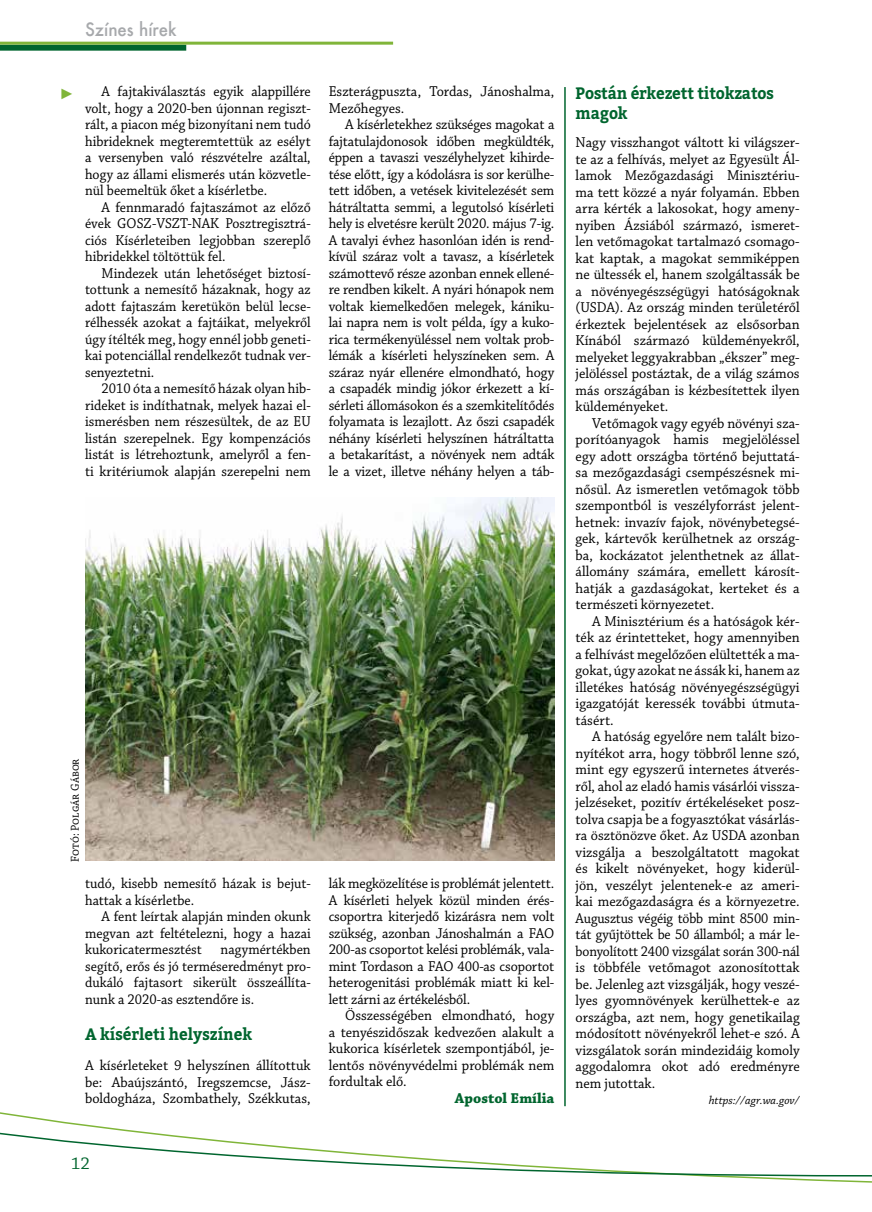
<style>
.page{position:relative;width:872px;height:1212px;background:#fff}
.page>*{position:absolute;margin:0;border:0;box-sizing:border-box;transform-origin:0 0}
.t1{font:500 18px "Futura";color:#a7a9ac;scale:.94 1}
.t2{font:18px "Chaparral Pro";color:#00652e}
.t3{font:700 16.5px/19.8px "Bitter";letter-spacing:-.01em;color:#00652e;scale:.93 1}
.t4{font:15px/16.5px "Chaparral Pro";color:#000;text-align:justify;scale:.95 1}
.t5{font:15px/16.5px "Chaparral Pro";color:#000;text-align:justify;scale:.94 1}
.t6{font:15px/16.5px "Chaparral Pro";color:#000;text-align:justify;scale:.93 1}
.t7{font:700 15px "Chaparral Pro";color:#00652e}
.t8{font:15px "Arial";color:#80b539}
.t9{font:italic 12px "Chaparral Pro";letter-spacing:.005em;color:#000}
.t10{font:12px "Chaparral Pro";color:#000;scale:.95 1}
</style>
<div class="page">
<svg style="left:0;top:1112px;width:872px;height:71px"></svg>
<div style="left:0;top:45px;width:186px;height:6px;background:#00652e"></div>
<hr style="left:0;top:42px;width:393px;height:3px;background:#80b539">
<hr style="left:564px;top:87px;width:2px;height:1019px;background:#00652e">
<img style="left:85px;top:498px;width:469px;height:363px">
<p class="t1" style="left:85px;top:17px;width:99px">Színes hírek</p>
<p class="t8" style="left:60px;top:84px;width:16px">►</p>
<p class="t6" style="left:85px;top:84px;width:244px;text-indent:17px">A fajtakiválasztás egyik alappillére volt, hogy a 2020-ben újonnan regiszt&shy;rált, a piacon még bizonyítani nem tudó hibrideknek megteremtettük az esélyt a versenyben való részvételre azáltal, hogy az állami elismerés után közvetle&shy;nül beemeltük őket a kísérletbe.</p>
<p class="t6" style="left:85px;top:199px;width:244px;text-indent:17px">A fennmaradó fajtaszámot az előző évek GOSZ-VSZT-NAK Posztregisztrá&shy;ciós Kísérleteiben legjobban szereplő hibridekkel töltöttük fel.</p>
<p class="t6" style="left:85px;top:265px;width:244px;text-indent:17px">Mindezek után lehetőséget biztosí&shy;tottunk a nemesítő házaknak, hogy az adott fajtaszám keretükön belül lecse&shy;rélhessék azokat a fajtáikat, melyekről úgy ítélték meg, hogy ennél jobb geneti&shy;kai potenciállal rendelkezőt tudnak ver&shy;senyeztetni.</p>
<p class="t6" style="left:85px;top:381px;width:244px;text-indent:17px">2010 óta a nemesítő házak olyan hib&shy;rideket is indíthatnak, melyek hazai el&shy;ismerésben nem részesültek, de az EU listán szerepelnek. Egy kompenzációs listát is létrehoztunk, amelyről a fen&shy;ti kritériumok alapján szerepelni nem</p>
<p class="t4" style="left:329px;top:84px;width:239px">Eszterágpuszta, Tordas, Jánoshalma,<br>Mezőhegyes.</p>
<p class="t5" style="left:329px;top:117px;width:242px;text-indent:17px">A kísérletekhez szükséges magokat a fajtatulajdonosok időben megküldték, éppen a tavaszi veszélyhelyzet kihirde&shy;tése előtt, így a kódolásra is sor kerülhe&shy;tett időben, a vetések kivitelezését sem hátráltatta semmi, a legutolsó kísérleti hely is elvetésre került 2020. május 7-ig.<br>A tavalyi évhez hasonlóan idén is rend&shy;kívül száraz volt a tavasz, a kísérletek számottevő része azonban ennek ellené&shy;re rendben kikelt. A nyári hónapok nem voltak kiemelkedően melegek, kániku&shy;lai napra nem is volt példa, így a kuko&shy;rica termékenyüléssel nem voltak prob&shy;lémák a kísérleti helyszíneken sem. A száraz nyár ellenére elmondható, hogy a csapadék mindig jókor érkezett a kí&shy;sérleti állomásokon és a szemkitelítődés folyamata is lezajlott. Az őszi csapadék néhány kísérleti helyszínen hátráltatta a betakarítást, a növények nem adták le a vizet, illetve néhány helyen a táb-</p>
<p class="t10" style="left:68px;top:862px;width:110px;rotate:-90deg">Fotó: Polgár Gábor</p>
<p class="t6" style="left:85px;top:876px;width:244px">tudó, kisebb nemesítő házak is bejut&shy;hattak a kísérletbe.</p>
<p class="t6" style="left:85px;top:909px;width:244px;text-indent:17px">A fent leírtak alapján minden okunk megvan azt feltételezni, hogy a hazai kukoricatermesztést nagymértékben segítő, erős és jó terméseredményt pro&shy;dukáló fajtasort sikerült összeállíta&shy;nunk a 2020-as esztendőre is.</p>
<p class="t3" style="left:85px;top:1024px;width:181px">A kísérleti helyszínek</p>
<p class="t4" style="left:85px;top:1058px;width:239px">A kísérleteket 9 helyszínen állítottuk be: Abaújszántó, Iregszemcse, Jász&shy;boldogháza, Szombathely, Székkutas,</p>
<p class="t5" style="left:329px;top:876px;width:241px">lák megközelítése is problémát jelentett.<br>A kísérleti helyek közül minden érés&shy;csoportra kiterjedő kizárásra nem volt szükség, azonban Jánoshalmán a FAO 200-as csoportot kelési problémák, vala&shy;mint Tordason a FAO 400-as csoportot heterogenitási problémák miatt ki kel&shy;lett zárni az értékelésből.</p>
<p class="t4" style="left:329px;top:1008px;width:239px;text-indent:17px">Összességében elmondható, hogy a tenyészidőszak kedvezően alakult a kukorica kísérletek szempontjából, je&shy;lentős növényvédelmi problémák nem fordultak elő.</p>
<p class="t7" style="left:455px;top:1089px;width:101px">Apostol Emília</p>
<p class="t2" style="left:71px;top:1154px;width:20px">12</p>
<p class="t3" style="left:575px;top:83px;width:215px">Postán érkezett titokzatos magok</p>
<p class="t4" style="left:575px;top:135px;width:237px">Nagy visszhangot váltott ki világszer&shy;te az a felhívás, melyet az Egyesült Ál&shy;lamok Mezőgazdasági Minisztériu&shy;ma tett közzé a nyár folyamán. Ebben arra kérték a lakosokat, hogy amen - nyiben Ázsiából származó, ismeret&shy;len vetőmagokat tartalmazó csomago&shy;kat kaptak, a magokat semmiképpen ne ültessék el, hanem szolgáltassák be a növényegészségügyi hatóságoknak (USDA). Az ország minden területéről érkeztek bejelentések az elsősorban Kínából származó küldeményekről, melyeket leggyakrabban „ékszer” meg&shy;jelöléssel postáztak, de a világ számos más országában is kézbesítettek ilyen küldeményeket.</p>
<p class="t4" style="left:575px;top:415px;width:237px;text-indent:17px">Vetőmagok vagy egyéb növényi sza&shy;porítóanyagok hamis megjelöléssel egy adott országba történő bejuttatá&shy;sa mezőgazdasági csempészésnek mi&shy;nősül. Az ismeretlen vetőmagok több szempontból is veszélyforrást jelent&shy;hetnek: invazív fajok, növénybetegsé&shy;gek, kártevők kerülhetnek az ország&shy;ba, kockázatot jelenthetnek az állat&shy;állomány számára, emellett károsít&shy;hatják a gazdaságokat, kerteket és a természeti környezetet.</p>
<p class="t4" style="left:575px;top:613px;width:237px;text-indent:17px">A Minisztérium és a hatóságok kér&shy;ték az érintetteket, hogy amennyiben a felhívást megelőzően elültették a ma&shy;gokat, úgy azokat ne ássák ki, hanem az illetékes hatóság növényegészségügyi igazgatóját keressék további útmuta&shy;tásért.</p>
<p class="t4" style="left:575px;top:729px;width:237px;text-indent:17px">A hatóság egyelőre nem talált bizo&shy;nyítékot arra, hogy többről lenne szó, mint egy egyszerű internetes átverés&shy;ről, ahol az eladó hamis vásárlói vissza&shy;jelzéseket, pozitív értékeléseket posz&shy;tolva csapja be a fogyasztókat vásárlás&shy;ra ösztönözve őket. Az USDA azonban vizsgálja a beszolgáltatott magokat és kikelt növényeket, hogy kiderül&shy;jön, veszélyt jelentenek-e az ameri&shy;kai mezőgazdaságra és a környezetre.<br>Augusztus végéig több mint 8500 min&shy;tát gyűjtöttek be 50 államból; a már le&shy;bonyolított 2400 vizsgálat során 300-nál is többféle vetőmagot azonosítottak be. Jelenleg azt vizsgálják, hogy veszé&shy;lyes gyomnövények kerülhettek-e az országba, azt nem, hogy genetikailag módosított növényekről lehet-e szó. A vizsgálatok során mindezidáig komoly aggodalomra okot adó eredményre nem jutottak.</p>
<p class="t9" style="left:708px;top:1094px;width:92px">https://agr.wa.gov/</p>
</div>
